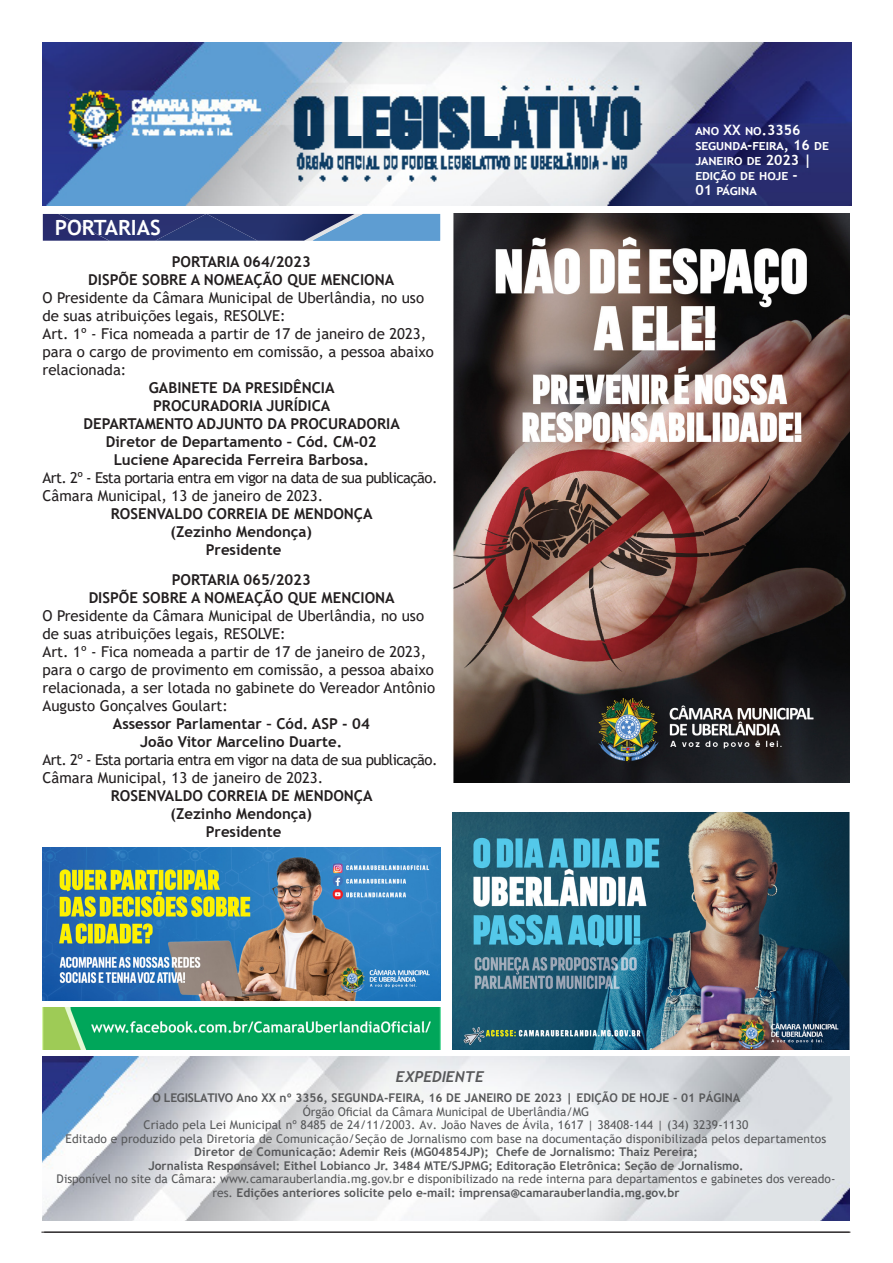
<style>
.page{position:relative;width:893px;height:1263px;background:#fff}
.page>*{position:absolute;margin:0;border:0;box-sizing:border-box;transform-origin:0 0}
.t1{font:700 21px "Trebuchet MS";color:#fff}
.t2{font:15px/18px "Trebuchet MS";color:#231f20}
.t3{font:700 15px "Trebuchet MS";color:#231f20}
.t4{font:15px "Trebuchet MS";letter-spacing:-.04em;color:#231f20}
.t5{font:italic 700 15px "Trebuchet";color:#57585a}
.t6{font:700 14.25px/15px "Trebuchet MS";color:#fff}
.t7{font:12px/13.5px "Trebuchet MS";letter-spacing:.01em;color:#57585a;text-align:center}
.t8{font:700 12px "Trebuchet MS";color:#57585a}
.s1{font-weight:700}
</style>
<div class="page">
<img style="left:42px;top:42px;width:810px;height:164px">
<hr style="left:41px;top:1232px;width:808px;height:1px;background:#231f20">
<div style="left:43px;top:214px;width:164px;height:27px;background:#283171"></div>
<img style="left:207px;top:214px;width:106px;height:27px">
<svg style="left:313px;top:214px;width:127px;height:27px;background:#5d90c2"></svg>
<img style="left:43px;top:1057px;width:806px;height:163px">
<hr style="left:44px;top:1232px;width:806px;height:1px;background:#231f20">
<img style="left:43px;top:847px;width:397px;height:154px">
<img style="left:453px;top:812px;width:396px;height:237px">
<img style="left:453px;top:214px;width:396px;height:569px">
<img style="left:43px;top:1008px;width:397px;height:41px">
<p class="t1" style="left:55px;top:215px;width:107px">PORTARIAS</p>
<p class="t3" style="left:172px;top:252px;width:141px">PORTARIA 064/2023</p>
<p class="t3" style="left:88px;top:270px;width:308px">DISPÕE SOBRE A NOMEAÇÃO QUE MENCIONA</p>
<p class="t2" style="left:43px;top:288px;width:383px">O Presidente da Câmara Municipal de Uberlândia, no uso de suas atribuições legais, RESOLVE:</p>
<p class="t2" style="left:43px;top:324px;width:393px">Art. 1º - Fica nomeada a partir de 17 de janeiro de 2023, para o cargo de provimento em comissão, a pessoa abaixo relacionada:</p>
<p class="t3" style="left:149px;top:378px;width:187px">GABINETE DA PRESIDÊNCIA</p>
<p class="t3" style="left:153px;top:396px;width:179px">PROCURADORIA JURÍDICA</p>
<p class="t3" style="left:83px;top:414px;width:318px">DEPARTAMENTO ADJUNTO DA PROCURADORIA</p>
<p class="t3" style="left:106px;top:432px;width:272px">Diretor de Departamento – Cód. CM-02</p>
<p class="t3" style="left:114px;top:450px;width:257px">Luciene Aparecida Ferreira Barbosa.</p>
<p class="t4" style="left:43px;top:468px;width:396px">Art. 2º - Esta portaria entra em vigor na data de sua publicação.</p>
<p class="t2" style="left:43px;top:486px;width:282px">Câmara Municipal, 13 de janeiro de 2023.</p>
<p class="t3" style="left:111px;top:504px;width:263px">ROSENVALDO CORREIA DE MENDONÇA</p>
<p class="t3" style="left:171px;top:522px;width:143px">(Zezinho Mendonça)</p>
<p class="t3" style="left:206px;top:540px;width:77px">Presidente</p>
<p class="t3" style="left:172px;top:570px;width:141px">PORTARIA 065/2023</p>
<p class="t3" style="left:89px;top:588px;width:308px">DISPÕE SOBRE A NOMEAÇÃO QUE MENCIONA</p>
<p class="t2" style="left:43px;top:606px;width:383px">O Presidente da Câmara Municipal de Uberlândia, no uso de suas atribuições legais, RESOLVE:</p>
<p class="t2" style="left:43px;top:642px;width:394px">Art. 1º - Fica nomeada a partir de 17 de janeiro de 2023, para o cargo de provimento em comissão, a pessoa abaixo relacionada, a ser lotada no gabinete do Vereador Antônio Augusto Gonçalves Goulart:</p>
<p class="t3" style="left:113px;top:714px;width:258px">Assessor Parlamentar – Cód. ASP - 04</p>
<p class="t3" style="left:140px;top:732px;width:203px">João Vitor Marcelino Duarte.</p>
<p class="t4" style="left:43px;top:750px;width:396px">Art. 2º - Esta portaria entra em vigor na data de sua publicação.</p>
<p class="t2" style="left:43px;top:768px;width:282px">Câmara Municipal, 13 de janeiro de 2023.</p>
<p class="t3" style="left:111px;top:786px;width:263px">ROSENVALDO CORREIA DE MENDONÇA</p>
<p class="t3" style="left:171px;top:804px;width:143px">(Zezinho Mendonça)</p>
<p class="t3" style="left:206px;top:822px;width:77px">Presidente</p>
<p class="t5" style="left:396px;top:1067px;width:90px">EXPEDIENTE</p>
<p class="t6" style="left:695px;top:123px;width:135px">ano XX no.3356 segunda-feira, 16 de janeiro de 2023 | edição de hoje -</p>
<p class="t6" style="left:695px;top:183px;width:63px">01 página</p>
<p class="t8" style="left:152px;top:1090px;width:589px">O LEGISLATIVO Ano XX nº 3356, SEGUNDA-FEIRA, 16 DE JANEIRO DE 2023 | EDIÇÃO DE HOJE - 01 PÁGINA</p>
<p class="t7" style="left:303px;top:1104px;width:288px">Órgão Oficial da Câmara Municipal de Uberlândia/MG</p>
<p class="t7" style="left:143px;top:1118px;width:606px">Criado pela Lei Municipal nº 8485 de 24/11/2003. Av. João Naves de Ávila, 1617 | 38408-144 | (34) 3239-1130</p>
<p class="t7" style="left:66px;top:1131px;width:762px">Editado e produzido pela Diretoria de Comunicação/Seção de Jornalismo com base na documentação disponibilizada pelos departamentos</p>
<p class="t8" style="left:194px;top:1144px;width:505px">Diretor de Comunicação: Ademir Reis (MG04854JP); Chefe de Jornalismo: Thaiz Pereira;</p>
<p class="t8" style="left:148px;top:1158px;width:597px">Jornalista Responsável: Eithel Lobianco Jr. 3484 MTE/SJPMG; Editoração Eletrônica: Seção de Jornalismo.</p>
<p class="t7" style="left:57px;top:1172px;width:780px">Disponível no site da Câmara: www.camarauberlandia.mg.gov.br e disponibilizado na rede interna para departamentos e gabinetes dos vereado&shy;res. <span class="s1">Edições anteriores solicite pelo e-mail: imprensa@camarauberlandia.mg.gov.br</span></p>
</div>
